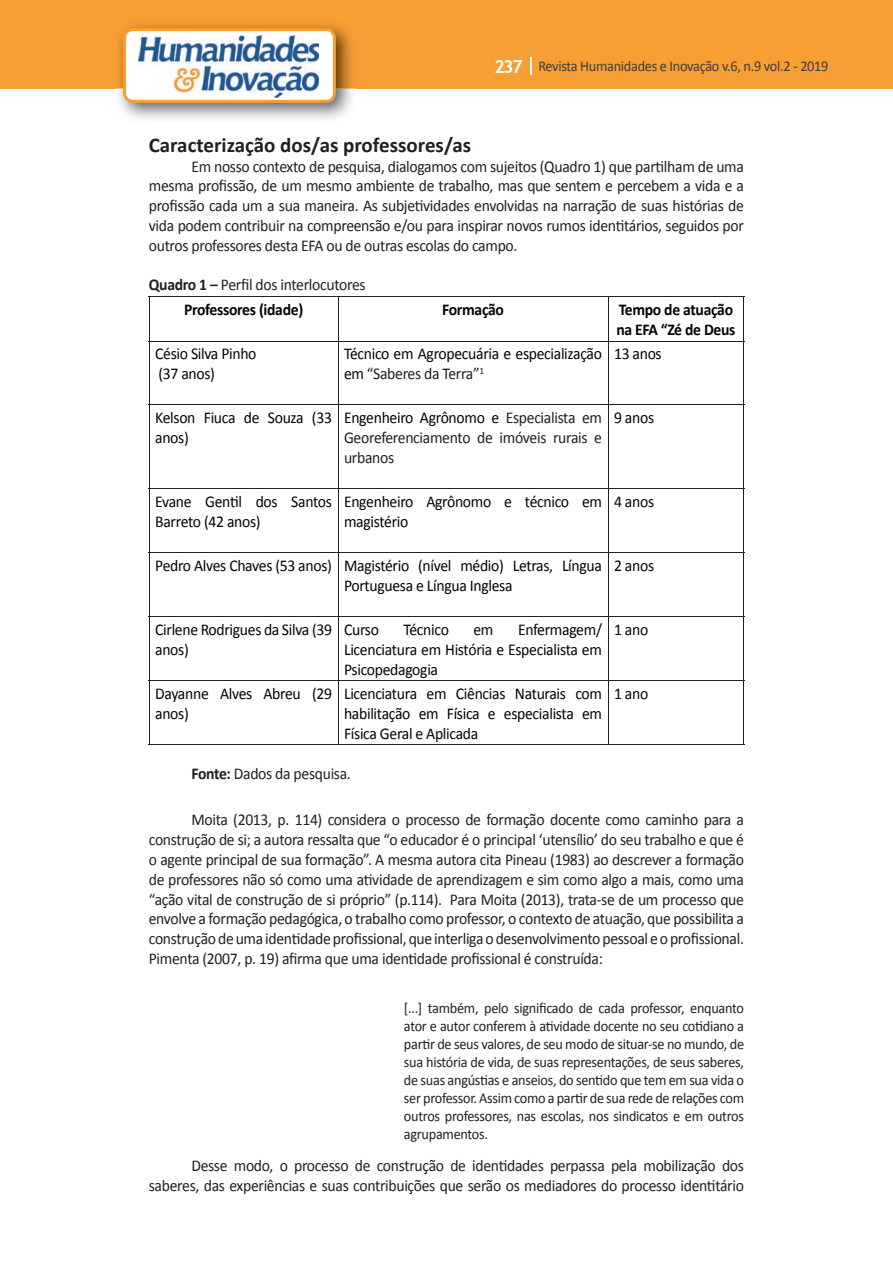
<style>
.page{position:relative;width:893px;height:1263px;background:#fff}
.page>*{position:absolute;margin:0;border:0;box-sizing:border-box;transform-origin:0 0}
.t1{font:700 21px "Calibri";color:#231f20}
.t2{font:16.5px/19.8px "Calibri";letter-spacing:-.02em;color:#231f20;text-align:justify;scale:.95 1}
.t3{font:16.5px/19.8px "Calibri";letter-spacing:-.02em;color:#040503;scale:.95 1}
.t4{font:700 16.5px/19.8px "Calibri";letter-spacing:-.02em;color:#040503;scale:.95 1}
.t5{font:15px/18px "Calibri";letter-spacing:-.02em;color:#231f20;text-align:justify;scale:.95 1}
.t6{font:15px "Calibri";letter-spacing:-.02em;color:#3e3e3f;scale:.95 1}
.s1{font-family:"Trebuchet MS";font-weight:700;font-size:18px;color:#fff}
.s2{font-weight:700}
.s3{font-weight:700;color:#040503}
.s4{color:#231f20}
.s5{color:#040503}
</style>
<div class="page">
<div style="left:0;top:0;width:893px;height:88px;background:#f79e34"></div>
<svg style="left:530px;top:57px;width:2px;height:18px"></svg>
<img style="left:115px;top:24px;width:241px;height:95px">
<svg style="left:123px;top:28px;width:213px;height:75px"></svg>
<hr style="left:149px;top:296px;width:189px;height:1px;background:#231f20">
<hr style="left:149px;top:297px;width:1px;height:44px;background:#231f20">
<hr style="left:338px;top:296px;width:270px;height:1px;background:#231f20">
<hr style="left:338px;top:297px;width:1px;height:44px;background:#231f20">
<hr style="left:608px;top:296px;width:136px;height:1px;background:#231f20">
<hr style="left:608px;top:297px;width:1px;height:44px;background:#231f20">
<hr style="left:743px;top:297px;width:1px;height:44px;background:#231f20">
<hr style="left:149px;top:341px;width:189px;height:1px;background:#231f20">
<hr style="left:149px;top:341px;width:1px;height:64px;background:#231f20">
<hr style="left:338px;top:341px;width:270px;height:1px;background:#231f20">
<hr style="left:338px;top:341px;width:1px;height:64px;background:#231f20">
<hr style="left:608px;top:341px;width:136px;height:1px;background:#231f20">
<hr style="left:608px;top:341px;width:1px;height:64px;background:#231f20">
<hr style="left:743px;top:341px;width:1px;height:64px;background:#231f20">
<hr style="left:149px;top:405px;width:189px;height:1px;background:#231f20">
<hr style="left:149px;top:405px;width:1px;height:83px;background:#231f20">
<hr style="left:338px;top:405px;width:270px;height:1px;background:#231f20">
<hr style="left:338px;top:405px;width:1px;height:83px;background:#231f20">
<hr style="left:608px;top:405px;width:136px;height:1px;background:#231f20">
<hr style="left:608px;top:405px;width:1px;height:83px;background:#231f20">
<hr style="left:743px;top:405px;width:1px;height:83px;background:#231f20">
<hr style="left:149px;top:488px;width:189px;height:1px;background:#231f20">
<hr style="left:149px;top:489px;width:1px;height:63px;background:#231f20">
<hr style="left:338px;top:488px;width:270px;height:1px;background:#231f20">
<hr style="left:338px;top:489px;width:1px;height:63px;background:#231f20">
<hr style="left:608px;top:488px;width:136px;height:1px;background:#231f20">
<hr style="left:608px;top:489px;width:1px;height:63px;background:#231f20">
<hr style="left:743px;top:489px;width:1px;height:63px;background:#231f20">
<hr style="left:149px;top:552px;width:189px;height:1px;background:#231f20">
<hr style="left:149px;top:553px;width:1px;height:63px;background:#231f20">
<hr style="left:338px;top:552px;width:270px;height:1px;background:#231f20">
<hr style="left:338px;top:553px;width:1px;height:63px;background:#231f20">
<hr style="left:608px;top:552px;width:136px;height:1px;background:#231f20">
<hr style="left:608px;top:553px;width:1px;height:63px;background:#231f20">
<hr style="left:743px;top:553px;width:1px;height:63px;background:#231f20">
<hr style="left:149px;top:616px;width:189px;height:1px;background:#231f20">
<hr style="left:149px;top:617px;width:1px;height:63px;background:#231f20">
<hr style="left:338px;top:616px;width:270px;height:1px;background:#231f20">
<hr style="left:338px;top:617px;width:1px;height:63px;background:#231f20">
<hr style="left:608px;top:616px;width:136px;height:1px;background:#231f20">
<hr style="left:608px;top:617px;width:1px;height:63px;background:#231f20">
<hr style="left:743px;top:617px;width:1px;height:63px;background:#231f20">
<hr style="left:149px;top:680px;width:189px;height:1px;background:#231f20">
<hr style="left:149px;top:681px;width:1px;height:63px;background:#231f20">
<hr style="left:338px;top:680px;width:270px;height:1px;background:#231f20">
<hr style="left:338px;top:681px;width:1px;height:63px;background:#231f20">
<hr style="left:608px;top:680px;width:136px;height:1px;background:#231f20">
<hr style="left:608px;top:681px;width:1px;height:63px;background:#231f20">
<hr style="left:743px;top:681px;width:1px;height:63px;background:#231f20">
<hr style="left:149px;top:744px;width:189px;height:1px;background:#231f20">
<hr style="left:338px;top:744px;width:270px;height:1px;background:#231f20">
<hr style="left:608px;top:744px;width:136px;height:1px;background:#231f20">
<p class="t6" style="left:495px;top:57px;width:353px"><span class="s1">237</span> Revista Humanidades e Inovação v.6, n.9 vol.2 - 2019</p>
<p class="t1" style="left:149px;top:131px;width:324px">Caracterização dos/as professores/as</p>
<p class="t2" style="left:149px;top:156px;width:628px;text-indent:43px">Em nosso contexto de pesquisa, dialogamos com sujeitos (Quadro 1) que partilham de uma mesma profissão, de um mesmo ambiente de trabalho, mas que sentem e percebem a vida e a profissão cada um a sua maneira. As subjetividades envolvidas na narração de suas histórias de vida podem contribuir na compreensão e/ou para inspirar novos rumos identitários, seguidos por outros professores desta EFA ou de outras escolas do campo.</p>
<p class="t2" style="left:184px;top:273px;width:193px;line-height:24.8px;text-indent:-35px"><span class="s2">Quadro 1 –</span> Perfil dos interlocutores<br><span class="s3">Professores (idade)</span></p>
<p class="t4" style="left:442px;top:300px;width:67px">Formação</p>
<p class="t4" style="left:616px;top:300px;width:127px">Tempo de atuação na EFA “Zé de Deus</p>
<p class="t3" style="left:155px;top:344px;width:108px">Césio Silva Pinho (37 anos)</p>
<p class="t3" style="left:344px;top:344px;width:273px">Técnico em Agropecuária e especialização em <span class="s4">“Saberes da Terra”</span><sup>1</sup></p>
<p class="t3" style="left:614px;top:344px;width:52px">13 anos</p>
<p class="t3" style="left:155px;top:408px;width:188px">Kelson Fiuca de Souza (33 anos)</p>
<p class="t2" style="left:344px;top:408px;width:273px"><span class="s5">Engenheiro Agrônomo e</span> Especialista em Georeferenciamento de imóveis rurais e urbanos</p>
<p class="t3" style="left:614px;top:408px;width:44px">9 anos</p>
<p class="t3" style="left:155px;top:492px;width:188px">Evane Gentil dos Santos<br>Barreto (42 anos)</p>
<p class="t3" style="left:344px;top:492px;width:273px">Engenheiro Agrônomo e técnico em magistério</p>
<p class="t3" style="left:614px;top:492px;width:44px">4 anos</p>
<p class="t3" style="left:344px;top:556px;width:273px;text-indent:-189px">Pedro Alves Chaves (53 anos) Magistério (nível médio) Letras, Língua<br>Portuguesa e Língua Inglesa</p>
<p class="t3" style="left:614px;top:556px;width:44px">2 anos</p>
<p class="t3" style="left:155px;top:620px;width:188px">Cirlene Rodrigues da Silva (39 anos)</p>
<p class="t3" style="left:344px;top:620px;width:38px">Curso</p>
<p class="t3" style="left:404px;top:620px;width:49px">Técnico</p>
<p class="t3" style="left:473px;top:620px;width:23px">em</p>
<p class="t3" style="left:344px;top:620px;width:273px;text-align:justify;text-indent:174px">Enfermagem/ Licenciatura em História e Especialista em Psicopedagogia</p>
<p class="t3" style="left:614px;top:620px;width:38px">1 ano</p>
<p class="t3" style="left:155px;top:684px;width:188px">Dayanne Alves Abreu (29 anos)</p>
<p class="t3" style="left:344px;top:684px;width:273px;text-align:justify">Licenciatura em Ciências Naturais com habilitação em Física e especialista em Física Geral e Aplicada</p>
<p class="t3" style="left:614px;top:684px;width:38px">1 ano</p>
<p class="t2" style="left:191px;top:763px;width:169px"><span class="s2">Fonte:</span> Dados da pesquisa.</p>
<p class="t2" style="left:149px;top:810px;width:628px;text-indent:43px">Moita (2013, p. 114) considera o processo de formação docente como caminho para a construção de si; a autora ressalta que “o educador é o principal ‘utensílio’ do seu trabalho e que é o agente principal de sua formação”. A mesma autora cita Pineau (1983) ao descrever a formação de professores não só como uma atividade de aprendizagem e sim como algo a mais, como uma “ação vital de construção de si próprio” (p.114). Para Moita (2013), trata-se de um processo que envolve a formação pedagógica, o trabalho como professor, o contexto de atuação, que possibilita a construção de uma identidade profissional, que interliga o desenvolvimento pessoal e o profissional.<br>Pimenta (2007, p. 19) afirma que uma identidade profissional é construída:</p>
<p class="t5" style="left:404px;top:999px;width:360px">[...] também, pelo significado de cada professor, enquanto ator e autor conferem à atividade docente no seu cotidiano a partir de seus valores, de seu modo de situar-se no mundo, de sua história de vida, de suas representações, de seus saberes, de suas angústias e anseios, do sentido que tem em sua vida o ser professor. Assim como a partir de sua rede de relações com outros professores, nas escolas, nos sindicatos e em outros agrupamentos.</p>
<p class="t2" style="left:149px;top:1156px;width:628px;text-align:right">Desse modo, o processo de construção de identidades perpassa pela mobilização dos saberes, das experiências e suas contribuições que serão os mediadores do processo identitário</p>
</div>
